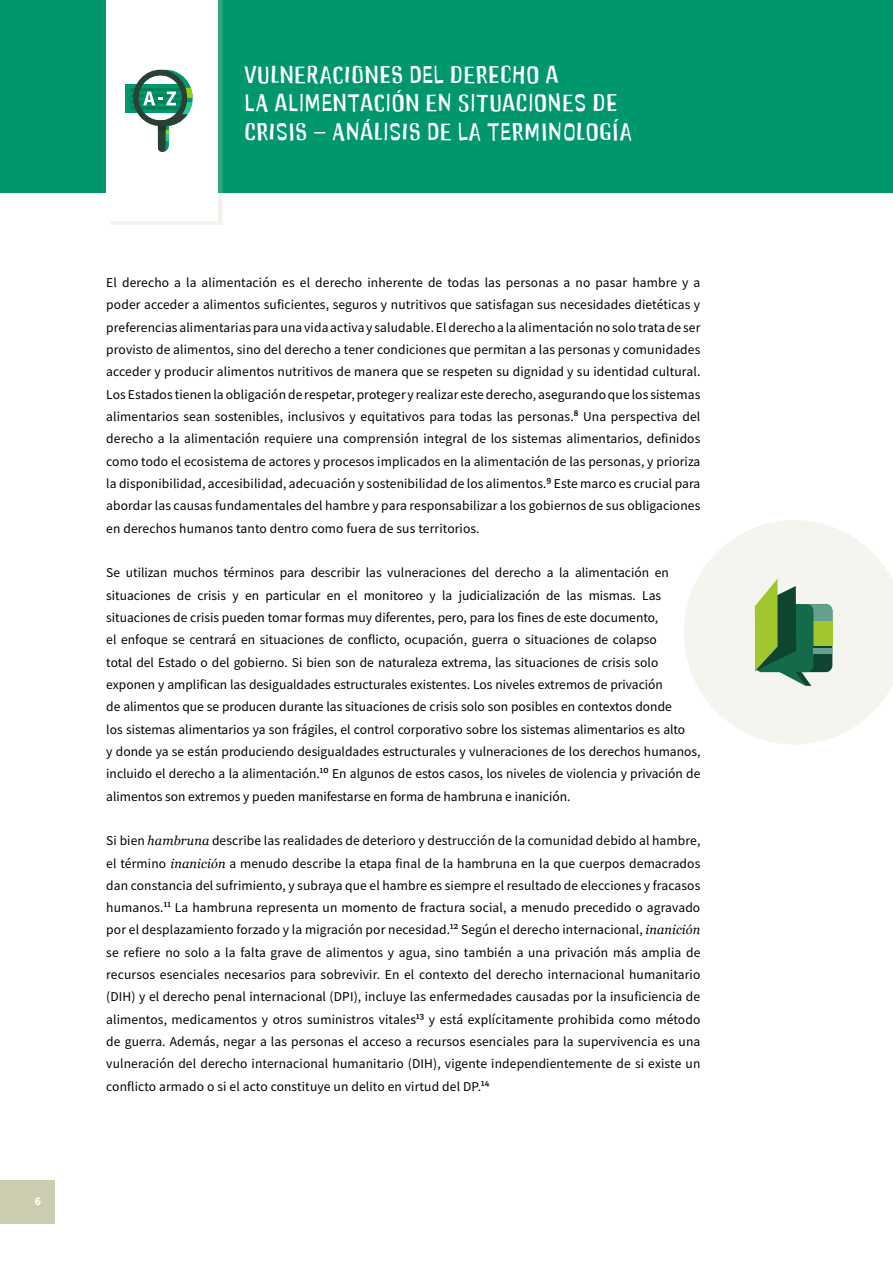
<style>
.page{position:relative;width:893px;height:1263px;background:#fff}
.page>*{position:absolute;margin:0;border:0;box-sizing:border-box;transform-origin:0 0}
.t1{font:25.5px/28.5px "Fian Headline";letter-spacing:.025em;color:#fff}
.t2{font:13.5px/22.4px "Fiantext";color:#000;text-align:justify}
.t3{font:700 12px "Fiantext";color:#fff}
.s1{font-family:"Georgia";font-style:italic;font-size:12.75px}
</style>
<div class="page">
<div style="left:0;top:1180px;width:54px;height:44px;background:#ccccb0"></div>
<svg style="left:684px;top:520px;width:209px;height:224px;fill:#f5f5f0"></svg>
<svg style="left:755px;top:579px;width:77px;height:107px"></svg>
<div style="left:0;top:0;width:893px;height:192px;background:#00966e"></div>
<div style="left:111px;top:0;width:112px;height:225px;background:#ccccb0;opacity:.25"></div>
<div style="left:106px;top:0;width:112px;height:220px;background:#fff"></div>
<div style="left:125px;top:85px;width:58px;height:28px;background:#00966e"></div>
<svg style="left:131px;top:70px;width:62px;height:82px"></svg>
<p class="t3" style="left:35px;top:1193px;width:8px">6</p>
<h1 class="t1" style="left:244px;top:60px;width:389px">VULNERACIONES DEL DERECHO A<br>LA ALIMENTACIÓN EN SITUACIONES DE<br>CRISIS – ANÁLISIS DE LA TERMINOLOGÍA</h1>
<p class="t2" style="left:106px;top:271px;width:596px">El derecho a la alimentación es el derecho inherente de todas las personas a no pasar hambre y a poder acceder a alimentos suficientes, seguros y nutritivos que satisfagan sus necesidades dietéticas y preferencias alimentarias para una vida activa y saludable. El derecho a la alimentación no solo trata de ser provisto de alimentos, sino del derecho a tener condiciones que permitan a las personas y comunidades acceder y producir alimentos nutritivos de manera que se respeten su dignidad y su identidad cultural.<br>Los Estados tienen la obligación de respetar, proteger y realizar este derecho, asegurando que los sistemas alimentarios sean sostenibles, inclusivos y equitativos para todas las personas.<sup>8</sup> Una perspectiva del derecho a la alimentación requiere una comprensión integral de los sistemas alimentarios, definidos como todo el ecosistema de actores y procesos implicados en la alimentación de las personas, y prioriza la disponibilidad, accesibilidad, adecuación y sostenibilidad de los alimentos.<sup>9</sup> Este marco es crucial para abordar las causas fundamentales del hambre y para responsabilizar a los gobiernos de sus obligaciones en derechos humanos tanto dentro como fuera de sus territorios.</p>
<p class="t2" style="left:106px;top:561px;width:596px;text-align:left">Se utilizan muchos términos para describir las vulneraciones del derecho a la alimentación en situaciones de crisis y en particular en el monitoreo y la judicialización de las mismas. Las situaciones de crisis pueden tomar formas muy diferentes, pero, para los fines de este documento,<br>el enfoque se centrará en situaciones de conflicto, ocupación, guerra o situaciones de colapso<br>total del Estado o del gobierno. Si bien son de naturaleza extrema, las situaciones de crisis solo exponen y amplifican las desigualdades estructurales existentes. Los niveles extremos de privación<br>de alimentos que se producen durante las situaciones de crisis solo son posibles en contextos donde<br>los sistemas alimentarios ya son frágiles, el control corporativo sobre los sistemas alimentarios es alto<br>y donde ya se están produciendo desigualdades estructurales y vulneraciones de los derechos humanos, incluido el derecho a la alimentación.<sup>10</sup> En algunos de estos casos, los niveles de violencia y privación de alimentos son extremos y pueden manifestarse en forma de hambruna e inanición.</p>
<p class="t2" style="left:106px;top:829px;width:596px">Si bien <span class="s1">hambruna</span> describe las realidades de deterioro y destrucción de la comunidad debido al hambre, el término <span class="s1">inanición</span> a menudo describe la etapa final de la hambruna en la que cuerpos demacrados dan constancia del sufrimiento, y subraya que el hambre es siempre el resultado de elecciones y fracasos humanos.<sup>11</sup> La hambruna representa un momento de fractura social, a menudo precedido o agravado por el desplazamiento forzado y la migración por necesidad.<sup>12</sup> Según el derecho internacional, <span class="s1">inanición </span>se refiere no solo a la falta grave de alimentos y agua, sino también a una privación más amplia de recursos esenciales necesarios para sobrevivir. En el contexto del derecho internacional humanitario (DIH) y el derecho penal internacional (DPI), incluye las enfermedades causadas por la insuficiencia de alimentos, medicamentos y otros suministros vitales<sup>13</sup> y está explícitamente prohibida como método de guerra. Además, negar a las personas el acceso a recursos esenciales para la supervivencia es una vulneración del derecho internacional humanitario (DIH), vigente independientemente de si existe un conflicto armado o si el acto constituye un delito en virtud del DP.<sup>14</sup></p>
</div>
